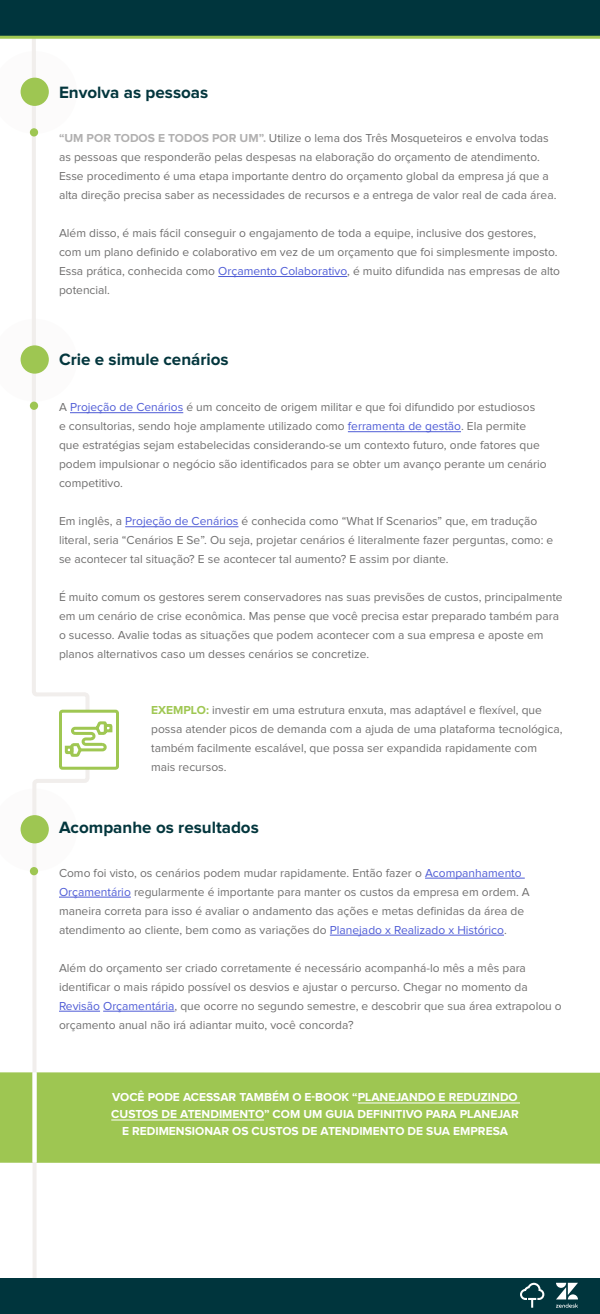
<style>
.page{position:relative;width:600px;height:1314px;background:#fff}
.page>*{position:absolute;margin:0;border:0;box-sizing:border-box;transform-origin:0 0}
.t1{font:700 17px "Proxima Nova";color:#03363d}
.t2{font:12px/19px "Proxima Nova";color:#706f6f}
.t3{font:700 12px/17px "Proxima Nova";color:#fff;text-align:center}
.s1{font-weight:700;color:#b1b0b0}
.s2{color:#4f5cd6}
.s3{font-weight:700;color:#9fc752}
</style>
<div class="page">
<div style="left:0;top:1072px;width:600px;height:91px;background:#9ec652"></div>
<svg style="left:30px;top:39px;width:62px;height:1239px"></svg>
<svg style="left:20px;top:51px;width:57px;height:83px"></svg>
<svg style="left:20px;top:319px;width:57px;height:82px"></svg>
<hr style="left:218px;top:276px;width:129px;height:1px;background:#4f5cd6">
<hr style="left:70px;top:412px;width:113px;height:1px;background:#4f5cd6">
<hr style="left:348px;top:431px;width:113px;height:1px;background:#4f5cd6">
<hr style="left:125px;top:526px;width:113px;height:1px;background:#4f5cd6">
<div style="left:21px;top:78px;width:28px;height:28px;background:#9ec652;border-radius:50%"></div>
<div style="left:21px;top:345px;width:28px;height:28px;background:#9ec652;border-radius:50%"></div>
<div style="left:30px;top:128px;width:8px;height:8px;background:#9ec652;border-radius:50%"></div>
<div style="left:30px;top:401px;width:8px;height:9px;background:#9ec652;border-radius:50%"></div>
<div style="left:0;top:1278px;width:600px;height:35px;background:#00353d"></div>
<svg style="left:556px;top:1282px;width:22px;height:25px"></svg>
<svg style="left:520px;top:1282px;width:24px;height:25px"></svg>
<div style="left:0;top:0;width:600px;height:36px;background:#00353d"></div>
<hr style="left:0;top:36px;width:600px;height:3px;background:#9fc752">
<div style="left:60px;top:711px;width:58px;height:57px;background:#fff;border-radius:2px"></div>
<div style="left:59px;top:709px;width:60px;height:60px;border:3px solid #9fc752;border-radius:2px"></div>
<svg style="left:64px;top:721px;width:49px;height:36px"></svg>
<svg style="left:20px;top:788px;width:57px;height:83px"></svg>
<hr style="left:425px;top:878px;width:100px;height:1px;background:#4f5cd6">
<hr style="left:59px;top:897px;width:72px;height:1px;background:#4f5cd6">
<hr style="left:330px;top:935px;width:174px;height:1px;background:#4f5cd6">
<hr style="left:59px;top:1011px;width:41px;height:1px;background:#4f5cd6">
<hr style="left:103px;top:1011px;width:72px;height:1px;background:#4f5cd6">
<div style="left:21px;top:815px;width:28px;height:28px;background:#9ec652;border-radius:50%"></div>
<div style="left:30px;top:867px;width:8px;height:8px;background:#9ec652;border-radius:50%"></div>
<hr style="left:358px;top:1102px;width:162px;height:1px;background:#fff">
<hr style="left:111px;top:1119px;width:153px;height:1px;background:#fff">
<svg style="left:33px;top:1072px;width:4px;height:90px"></svg>
<h1 class="t1" style="left:59px;top:85px;width:151px">Envolva as pessoas</h1>
<p class="t2" style="left:59px;top:129px;width:499px"><span class="s1">“UM POR TODOS E TODOS POR UM”.</span> Utilize o lema dos Três Mosqueteiros e envolva todas as pessoas que responderão pelas despesas na elaboração do orçamento de atendimento.<br>Esse procedimento é uma etapa importante dentro do orçamento global da empresa já que a alta direção precisa saber as necessidades de recursos e a entrega de valor real de cada área.</p>
<p class="t2" style="left:59px;top:224px;width:503px">Além disso, é mais fácil conseguir o engajamento de toda a equipe, inclusive dos gestores, com um plano definido e colaborativo em vez de um orçamento que foi simplesmente imposto.<br>Essa prática, conhecida como <span class="s2">Orçamento Colaborativo</span>, é muito difundida nas empresas de alto potencial.</p>
<h1 class="t1" style="left:59px;top:351px;width:171px">Crie e simule cenários</h1>
<p class="t2" style="left:59px;top:398px;width:489px">A <span class="s2">Projeção de Cenários</span> é um conceito de origem militar e que foi difundido por estudiosos<br>e consultorias, sendo hoje amplamente utilizado como <span class="s2">ferramenta de gestão</span>. Ela permite que estratégias sejam estabelecidas considerando-se um contexto futuro, onde fatores que podem impulsionar o negócio são identificados para se obter um avanço perante um cenário competitivo.</p>
<p class="t2" style="left:59px;top:512px;width:496px">Em inglês, a <span class="s2">Projeção de Cenários</span> é conhecida como “What If Scenarios” que, em tradução literal, seria “Cenários E Se”. Ou seja, projetar cenários é literalmente fazer perguntas, como: e se acontecer tal situação? E se acontecer tal aumento? E assim por diante.</p>
<p class="t2" style="left:59px;top:588px;width:505px">É muito comum os gestores serem conservadores nas suas previsões de custos, principalmente em um cenário de crise econômica. Mas pense que você precisa estar preparado também para o sucesso. Avalie todas as situações que podem acontecer com a sua empresa e aposte em planos alternativos caso um desses cenários se concretize.</p>
<p class="t2" style="left:151px;top:701px;width:413px"><span class="s3">EXEMPLO:</span> investir em uma estrutura enxuta, mas adaptável e flexível, que possa atender picos de demanda com a ajuda de uma plataforma tecnológica, também facilmente escalável, que possa ser expandida rapidamente com mais recursos.</p>
<h1 class="t1" style="left:59px;top:819px;width:201px">Acompanhe os resultados</h1>
<p class="t2" style="left:59px;top:863px;width:472px">Como foi visto, os cenários podem mudar rapidamente. Então fazer o <span class="s2">Acompanhamento Orçamentário</span> regularmente é importante para manter os custos da empresa em ordem. A maneira correta para isso é avaliar o andamento das ações e metas definidas da área de atendimento ao cliente, bem como as variações do <span class="s2">Planejado x Realizado x Histórico</span>.</p>
<p class="t2" style="left:59px;top:958px;width:504px">Além do orçamento ser criado corretamente é necessário acompanhá-lo mês a mês para identificar o mais rápido possível os desvios e ajustar o percurso. Chegar no momento da <span class="s2">Revisão Orçamentária</span>, que ocorre no segundo semestre, e descobrir que sua área extrapolou o orçamento anual não irá adiantar muito, você concorda?</p>
<p class="t3" style="left:111px;top:1089px;width:409px">VOCÊ PODE ACESSAR TAMBÉM O E-BOOK “PLANEJANDO E REDUZINDO<br>CUSTOS DE ATENDIMENTO” COM UM GUIA DEFINITIVO PARA PLANEJAR<br>E REDIMENSIONAR OS CUSTOS DE ATENDIMENTO DE SUA EMPRESA</p>
</div>
